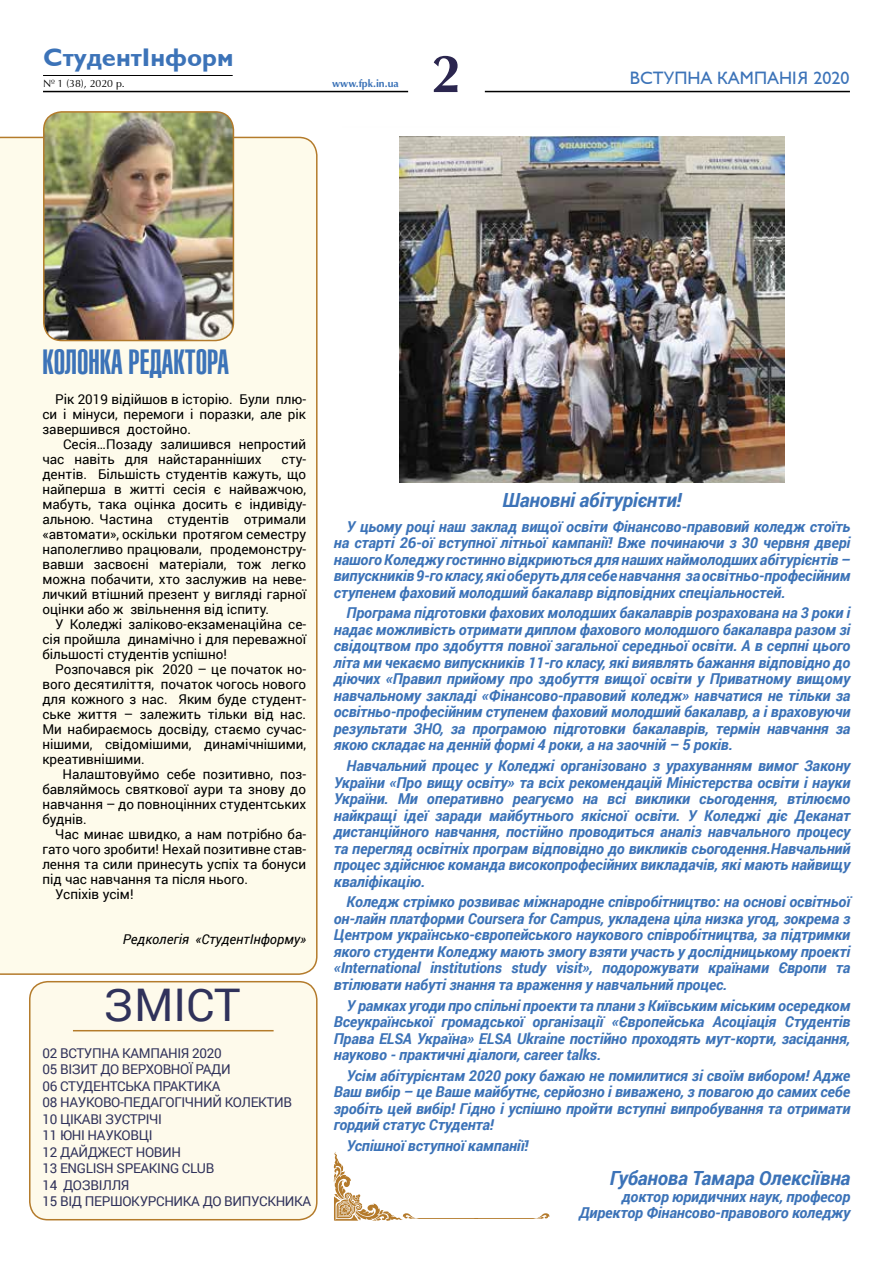
<style>
.page{position:relative;width:893px;height:1263px;background:#fff}
.page>*{position:absolute;margin:0;border:0;box-sizing:border-box;transform-origin:0 0}
.t1{font:700 54px "AG Opus";color:#2b264f}
.t2{font:45px "Roboto";color:#30325b}
.t3{font:34.5px "Helios Ultra Compressed";color:#3c73b8}
.t4{font:700 25.5px "Gals";color:#3c73b8}
.t5{font:italic 700 19.5px "Roboto";letter-spacing:-.01em;color:#3c73b8}
.t6{font:18px "Gals";color:#3c73b8}
.t7{font:italic 700 15px/16.5px "Roboto";letter-spacing:-.01em;color:#3c73b8;text-align:justify}
.t8{font:13.5px/15px "Roboto";color:#000;text-align:justify}
.t9{font:13.5px/16.5px "Roboto";letter-spacing:-.025em;color:#30325b}
.t10{font:italic 13.5px "Roboto";color:#000}
.t11{font:10.5px "AG Opus";color:#000}
.t12{font:700 10.5px "AG Opus";color:#3c73b8}
.s1{font-family:"AG Opus HR"}
</style>
<div class="page">
<hr style="left:43px;top:91px;width:365px;height:1px;background:#000">
<hr style="left:485px;top:91px;width:365px;height:1px;background:#000">
<hr style="left:43px;top:75px;width:190px;height:1px;background:#000">
<div style="left:0;top:137px;width:318px;height:838px;background:#fefbeb"></div>
<div style="left:30px;top:982px;width:287px;height:238px;background:#fefaeb;border-radius:18px"></div>
<div style="left:29px;top:981px;width:289px;height:239px;border:2px solid #b47b2b;border-radius:18px"></div>
<hr style="left:73px;top:1030px;width:201px;height:1px;background:#b47b2b">
<img style="left:44px;top:112px;width:189px;height:228px">
<div style="left:43px;top:111px;width:191px;height:230px;border:2px solid #b47b2b;border-radius:18px"></div>
<img style="left:400px;top:137px;width:385px;height:346px">
<svg style="left:334px;top:1152px;width:215px;height:69px"></svg>
<h3 class="t4" style="left:43px;top:43px;width:192px">СтудентІнформ</h3>
<p class="t11" style="left:43px;top:78px;width:83px"><span class="s1">№</span> 1 (38), 2020 р.</p>
<p class="t12" style="left:332px;top:77px;width:68px">www.fpk.in.ua</p>
<p class="t6" style="left:630px;top:69px;width:221px">ВСТУПНА КАМПАНІЯ 2020</p>
<h1 class="t1" style="left:431px;top:42px;width:32px">2</h1>
<h3 class="t3" style="left:42px;top:342px;width:188px">КОЛОНКА РЕДАКТОРА</h3>
<p class="t8" style="left:42px;top:392px;width:265px;text-indent:13px">Рік 2019 відійшов в історію. Були плю&shy;си і мінуси, перемоги і поразки, але рік завершився достойно.</p>
<p class="t8" style="left:42px;top:436px;width:265px;text-indent:21px">Cесія…Позаду залишився непростий час навіть для найстаранніших</p>
<p class="t8" style="left:42px;top:451px;width:265px;text-indent:239px">сту&shy;дентів. Більшість студентів кажуть, що найперша в житті сесія є найважчою, мабуть, така оцінка досить є індивіду&shy;альною. Частина студентів отримали «автомати», оскільки протягом семестру наполегливо працювали, продемонстру&shy;вавши засвоєні матеріали, тож легко можна побачити, хто заслужив на неве&shy;личкий втішний презент у вигляді гарної оцінки або ж звільнення від іспиту.</p>
<p class="t8" style="left:42px;top:616px;width:265px;text-indent:13px">У Коледжі заліково-екзаменаційна се&shy;сія пройшла динамічно і для переважної більшості студентів успішно!</p>
<p class="t8" style="left:42px;top:661px;width:265px;text-indent:13px">Розпочався рік 2020 – це початок но&shy;вого десятиліття, початок чогось нового для кожного з нас. Яким буде студент&shy;ське життя – залежить тільки від нас.<br>Ми набираємось досвіду, стаємо сучас&shy;нішими, свідомішими, динамічнішими, креативнішими.</p>
<p class="t8" style="left:42px;top:766px;width:265px;text-indent:20px">Налаштовуймо себе позитивно, поз&shy;бавляймось святкової аури та знову до навчання – до повноцінних студентських буднів.</p>
<p class="t8" style="left:55px;top:826px;width:252px">Час минає швидко, а нам потрібно ба-</p>
<p class="t8" style="left:42px;top:841px;width:265px">гато чого зробити! Нехай позитивне став-</p>
<p class="t8" style="left:42px;top:856px;width:265px">лення та сили принесуть успіх та бонуси</p>
<p class="t8" style="left:42px;top:871px;width:207px">під час навчання та після нього.</p>
<p class="t8" style="left:55px;top:886px;width:80px">Успіхів усім!</p>
<p class="t10" style="left:123px;top:930px;width:185px">Редколегія «СтудентІнформу»</p>
<h2 class="t2" style="left:104px;top:974px;width:138px">ЗМІСТ</h2>
<p class="t9" style="left:43px;top:1044px;width:270px">02 ВСТУПНА КАМПАНІЯ 2020<br>05 ВІЗИТ ДО ВЕРХОВНОЇ РАДИ<br>06 СТУДЕНТСЬКА ПРАКТИКА<br>08 НАУКОВО-ПЕДАГОГІЧНИЙ КОЛЕКТИВ<br>10 ЦІКАВІ ЗУСТРІЧІ<br>11 ЮНІ НАУКОВЦІ<br>12 ДАЙДЖЕСТ НОВИН<br>13 ENGLISH SPEAKING CLUB<br>14 ДОЗВІЛЛЯ<br>15 ВІД ПЕРШОКУРСНИКА ДО ВИПУСКНИКА</p>
<h3 class="t5" style="left:502px;top:486px;width:181px">Шановні абітурієнти!</h3>
<p class="t7" style="left:334px;top:517px;width:518px;text-indent:13px">У цьому році наш заклад вищої освіти Фінансово-правовий коледж стоїть на старті 26-ої вступної літньої кампанії! Вже починаючи з 30 червня двері нашого Коледжу гостинно відкриються для наших наймолодших абітурієнтів – випускників 9-го класу, які оберуть для себе навчання за освітньо-професійним ступенем фаховий молодший бакалавр відповідних спеціальностей.</p>
<p class="t7" style="left:334px;top:604px;width:518px;text-indent:13px">Програма підготовки фахових молодших бакалаврів розрахована на 3 роки і надає можливість отримати диплом фахового молодшого бакалавра разом зі свідоцтвом про здобуття повної загальної середньої освіти. А в серпні цього літа ми чекаємо випускників 11-го класу, які виявлять бажання відповідно до діючих «Правил прийому про здобуття вищої освіти у Приватному вищому навчальному закладі «Фінансово-правовий коледж» навчатися не тільки за освітньо-професійним ступенем фаховий молодший бакалавр, а і враховуючи результати ЗНО, за програмою підготовки бакалаврів, термін навчання за якою складає на денній формі 4 роки, а на заочній – 5 років.</p>
<p class="t7" style="left:334px;top:757px;width:518px;text-indent:13px">Навчальний процес у Коледжі організовано з урахуванням вимог Закону України «Про вищу освіту» та всіх рекомендацій Міністерства освіти і науки України. Ми оперативно реагуємо на всі виклики сьогодення, втілюємо найкращі ідеї заради майбутнього якісної освіти. У Коледжі діє Деканат дистанційного навчання, постійно проводиться аналіз навчального процесу та перегляд освітніх програм відповідно до викликів сьогодення.Навчальний процес здійснює команда високопрофесійних викладачів, які мають найвищу кваліфікацію.</p>
<p class="t7" style="left:334px;top:893px;width:518px;text-indent:13px">Коледж стрімко розвиває міжнародне співробітництво: на основі освітньої он-лайн платформи Coursera for Campus, укладена ціла низка угод, зокрема з Центром українсько-європейського наукового співробітництва, за підтримки якого студенти Коледжу мають змогу взяти участь у дослідницькому проекті «International institutions study visit», подорожувати країнами Європи та втілювати набуті знання та враження у навчальний процес.</p>
<p class="t7" style="left:334px;top:996px;width:518px;text-indent:13px">У рамках угоди про спільні проекти та плани з Київським міським осередком Всеукраїнської громадської організації «Європейська Асоціація Студентів Права ELSA Україна» ELSA Ukraine постійно проходять мут-корти, засідання, науково - практичні діалоги, сareer talks.</p>
<p class="t7" style="left:334px;top:1067px;width:518px;text-indent:13px">Усім абітурієнтам 2020 року бажаю не помилитися зі своїм вибором! Адже Ваш вибір – це Ваше майбутнє, серйозно і виважено, з повагою до самих себе зробіть цей вибір! Гідно і успішно пройти вступні випробування та отримати гордий статус Студента!</p>
<p class="t7" style="left:347px;top:1137px;width:183px">Успішної вступної кампанії!</p>
<h3 class="t5" style="left:610px;top:1164px;width:242px">Губанова Тамара Олексіївна</h3>
<p class="t7" style="left:579px;top:1187px;width:273px;text-align:right">доктор юридичних наук, професор<br>Директор Фінансово-правового коледжу</p>
</div>
